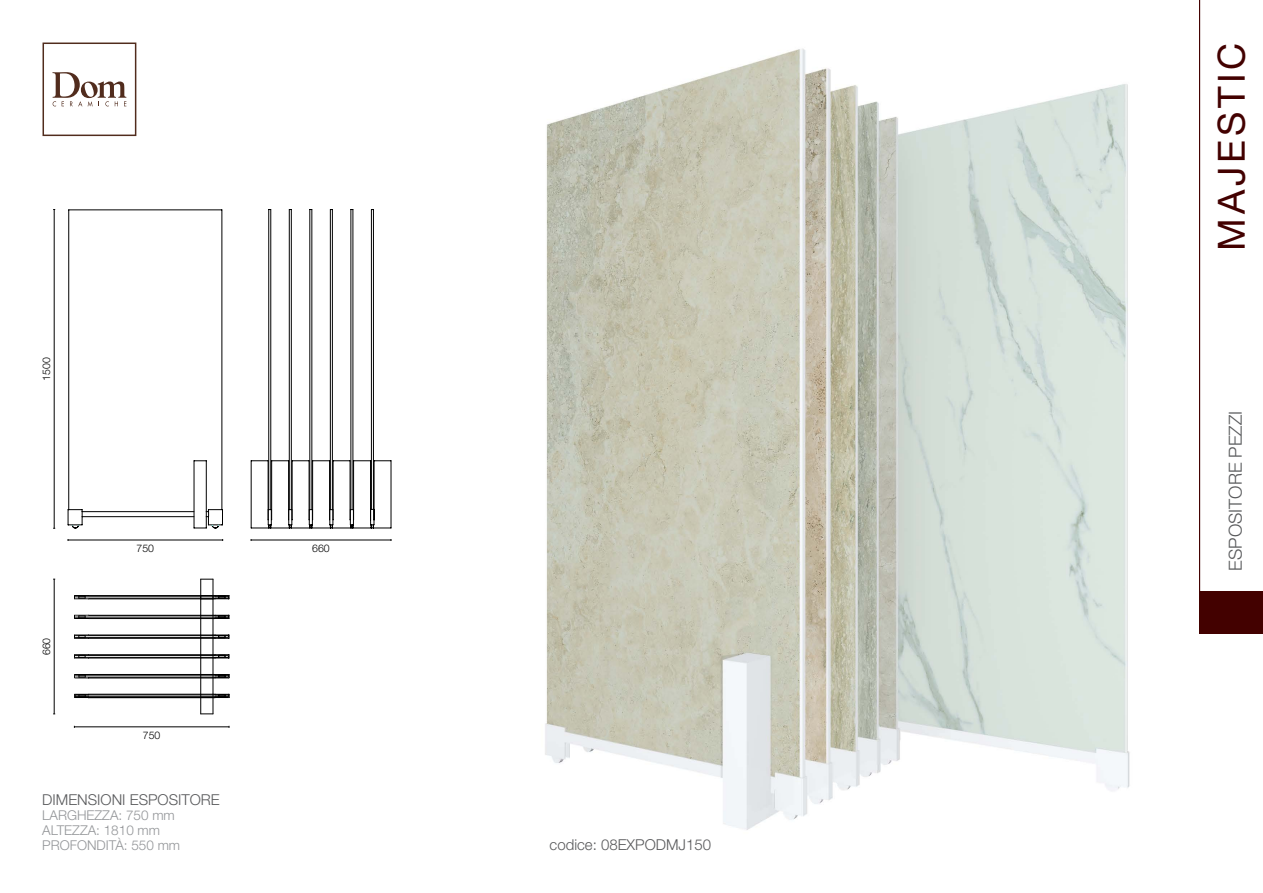
<style>
.page{position:relative;width:1263px;height:893px;background:#fff}
.page>*{position:absolute;margin:0;border:0;box-sizing:border-box;transform-origin:0 0}
.t1{font:37.5px "Helvetica Neue LT Std";letter-spacing:.1em;color:#430100}
.t2{font:300 18px "Helvetica Neue LT Std";color:#58595b}
.t3{font:300 15px "Helvetica Neue LT Std";color:#58595b}
.t4{font:300 13.5px/15px "Helvetica Neue LT Std";color:#939598}
.t5{font:300 10.5px "Helvetica Neue LT Std";color:#000}
</style>
<div class="page">
<img style="left:545px;top:48px;width:585px;height:782px">
<hr style="left:1199px;top:0;width:1px;height:599px;background:#430100">
<div style="left:1199px;top:591px;width:64px;height:43px;background:#430100"></div>
<hr style="left:54px;top:579px;width:1px;height:135px;background:#000">
<hr style="left:74px;top:727px;width:155px;height:1px;background:#000">
<hr style="left:68px;top:540px;width:155px;height:1px;background:#000">
<hr style="left:54px;top:210px;width:1px;height:318px;background:#000">
<hr style="left:251px;top:540px;width:140px;height:1px;background:#000">
<div style="left:43px;top:43px;width:93px;height:93px;border:2px solid #512c1d"></div>
<svg style="left:53px;top:72px;width:73px;height:34px"></svg>
<hr style="left:268px;top:210px;width:1px;height:299px;background:#000">
<hr style="left:270px;top:210px;width:1px;height:299px;background:#000">
<hr style="left:289px;top:210px;width:1px;height:299px;background:#000">
<hr style="left:291px;top:210px;width:1px;height:299px;background:#000">
<hr style="left:310px;top:210px;width:1px;height:299px;background:#000">
<hr style="left:312px;top:210px;width:1px;height:299px;background:#000">
<hr style="left:330px;top:210px;width:1px;height:299px;background:#000">
<hr style="left:332px;top:210px;width:1px;height:299px;background:#000">
<hr style="left:351px;top:210px;width:1px;height:299px;background:#000">
<hr style="left:353px;top:210px;width:1px;height:299px;background:#000">
<hr style="left:371px;top:210px;width:1px;height:299px;background:#000">
<hr style="left:373px;top:210px;width:1px;height:299px;background:#000">
<hr style="left:288px;top:461px;width:1px;height:59px;background:#000">
<hr style="left:271px;top:461px;width:1px;height:59px;background:#000">
<hr style="left:251px;top:461px;width:1px;height:67px;background:#000">
<hr style="left:309px;top:461px;width:1px;height:59px;background:#000">
<hr style="left:329px;top:461px;width:1px;height:59px;background:#000">
<hr style="left:292px;top:461px;width:1px;height:59px;background:#000">
<hr style="left:350px;top:461px;width:1px;height:59px;background:#000">
<hr style="left:333px;top:461px;width:1px;height:59px;background:#000">
<hr style="left:391px;top:461px;width:1px;height:67px;background:#000">
<hr style="left:374px;top:461px;width:1px;height:59px;background:#000">
<hr style="left:370px;top:461px;width:1px;height:59px;background:#000">
<svg style="left:251px;top:460px;width:140px;height:1px"></svg>
<svg style="left:251px;top:509px;width:140px;height:20px"></svg>
<svg style="left:68px;top:209px;width:155px;height:300px"></svg>
<svg style="left:83px;top:512px;width:97px;height:1px"></svg>
<div style="left:194px;top:460px;width:13px;height:68px;background:#fff;border:1px solid #fff"></div>
<hr style="left:222px;top:210px;width:1px;height:299px;background:#000">
<hr style="left:69px;top:210px;width:153px;height:1px;background:#000">
<hr style="left:68px;top:210px;width:1px;height:299px;background:#000">
<hr style="left:82px;top:511px;width:112px;height:1px;background:#000">
<hr style="left:82px;top:516px;width:112px;height:1px;background:#000">
<hr style="left:194px;top:461px;width:1px;height:67px;background:#000">
<hr style="left:206px;top:461px;width:1px;height:67px;background:#000">
<svg style="left:194px;top:460px;width:12px;height:1px"></svg>
<svg style="left:68px;top:509px;width:15px;height:20px"></svg>
<svg style="left:180px;top:509px;width:43px;height:20px"></svg>
<hr style="left:75px;top:695px;width:154px;height:1px;background:#000">
<hr style="left:75px;top:677px;width:154px;height:1px;background:#000">
<hr style="left:75px;top:675px;width:154px;height:1px;background:#000">
<hr style="left:75px;top:657px;width:153px;height:1px;background:#000">
<hr style="left:75px;top:655px;width:153px;height:1px;background:#000">
<hr style="left:75px;top:637px;width:153px;height:1px;background:#000">
<hr style="left:75px;top:598px;width:153px;height:1px;background:#000">
<hr style="left:75px;top:616px;width:153px;height:1px;background:#000">
<hr style="left:75px;top:596px;width:153px;height:1px;background:#000">
<svg style="left:74px;top:694px;width:15px;height:4px"></svg>
<svg style="left:74px;top:674px;width:15px;height:4px"></svg>
<svg style="left:74px;top:654px;width:15px;height:5px"></svg>
<svg style="left:74px;top:635px;width:15px;height:4px"></svg>
<svg style="left:74px;top:615px;width:15px;height:4px"></svg>
<svg style="left:74px;top:595px;width:15px;height:4px"></svg>
<svg style="left:200px;top:579px;width:30px;height:136px"></svg>
<hr style="left:89px;top:697px;width:126px;height:1px;background:#000">
<hr style="left:89px;top:694px;width:126px;height:1px;background:#000">
<hr style="left:89px;top:678px;width:126px;height:1px;background:#000">
<hr style="left:89px;top:674px;width:126px;height:1px;background:#000">
<hr style="left:89px;top:654px;width:126px;height:1px;background:#000">
<hr style="left:89px;top:658px;width:126px;height:1px;background:#000">
<hr style="left:89px;top:635px;width:126px;height:1px;background:#000">
<hr style="left:89px;top:638px;width:126px;height:1px;background:#000">
<hr style="left:89px;top:615px;width:126px;height:1px;background:#000">
<hr style="left:89px;top:595px;width:126px;height:1px;background:#000">
<hr style="left:89px;top:618px;width:126px;height:1px;background:#000">
<hr style="left:89px;top:599px;width:126px;height:1px;background:#000">
<p class="t5" style="left:40px;top:381px;width:25px;rotate:-90deg">1500</p>
<p class="t5" style="left:40px;top:655px;width:19px;rotate:-90deg">660</p>
<p class="t5" style="left:137px;top:542px;width:19px">750</p>
<p class="t5" style="left:143px;top:728px;width:19px">750</p>
<p class="t3" style="left:42px;top:791px;width:179px">DIMENSIONI ESPOSITORE</p>
<p class="t4" style="left:42px;top:808px;width:139px">LARGHEZZA: 750 mm<br>ALTEZZA: 1810 mm<br>PROFONDITÀ: 550 mm</p>
<p class="t5" style="left:312px;top:542px;width:19px">660</p>
<p class="t3" style="left:550px;top:836px;width:163px">codice: 08EXPODMJ150</p>
<h1 class="t1" style="left:1209px;top:251px;width:210px;rotate:-90deg">MAJESTIC</h1>
<h2 class="t2" style="left:1224px;top:571px;width:161px;rotate:-90deg">ESPOSITORE PEZZI</h2>
</div>
